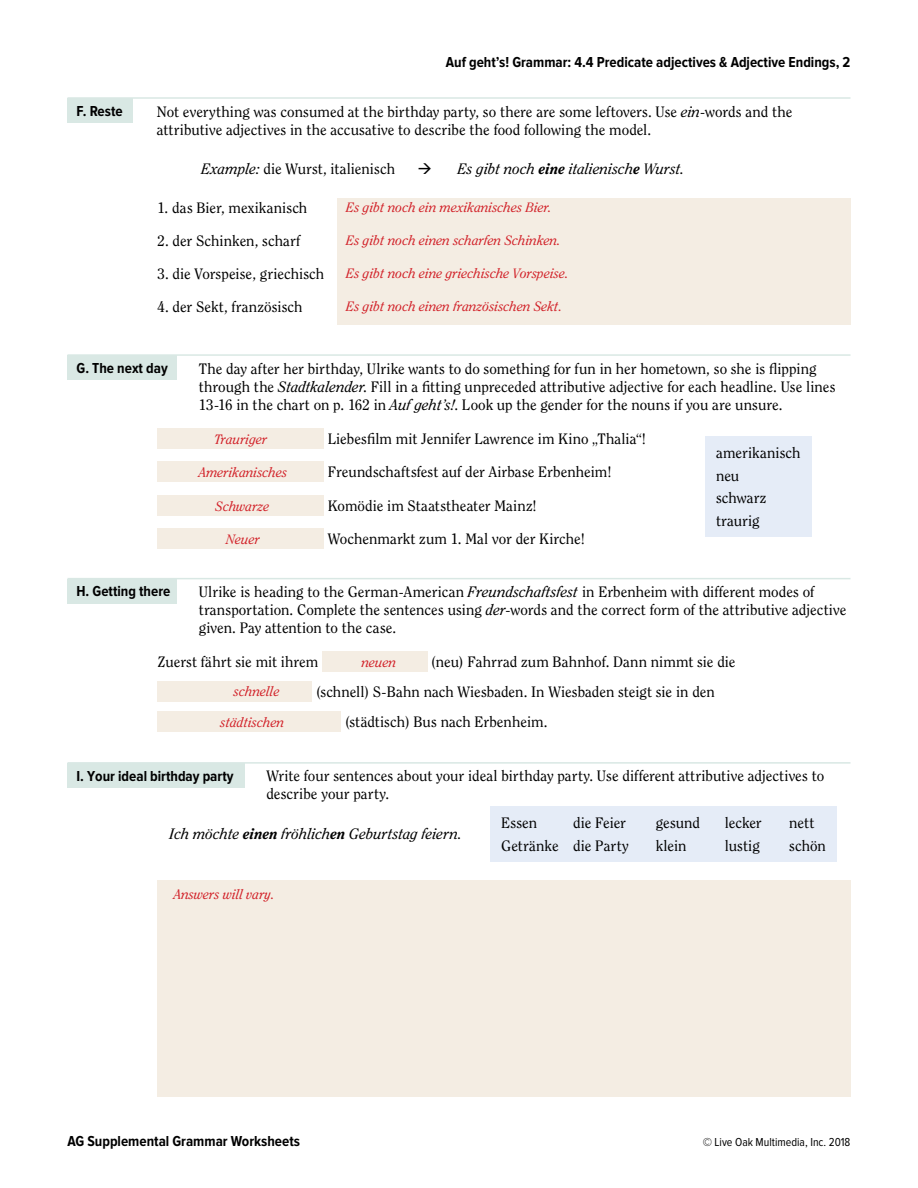
<style>
.page{position:relative;width:918px;height:1188px;background:#fff}
.page>*{position:absolute;margin:0;border:0;box-sizing:border-box;transform-origin:0 0}
.t1{font:15px/18px "Clearface Std";color:#000}
.t2{font:700 15px "Proxima Nova Cond";color:#000}
.t3{font:italic 15px "Clearface Std";letter-spacing:-.005em;color:#000}
.t4{font:italic 13.5px "Clearface Std";color:#d2232a}
.t5{font:12px "Proxima Nova Cond";color:#000}
.s1{font-style:italic}
.s2{font-weight:800}
</style>
<div class="page">
<div style="left:68px;top:98px;width:65px;height:25px;background:#d9e8e4"></div>
<hr style="left:68px;top:97px;width:782px;height:2px;background:#d9e8e4">
<div style="left:338px;top:199px;width:513px;height:126px;background:#f4ede3"></div>
<div style="left:68px;top:355px;width:109px;height:25px;background:#d9e8e4"></div>
<hr style="left:68px;top:354px;width:782px;height:2px;background:#d9e8e4">
<div style="left:705px;top:436px;width:106px;height:100px;background:#e5ecf7"></div>
<div style="left:158px;top:428px;width:166px;height:21px;background:#f4ede3"></div>
<div style="left:158px;top:462px;width:166px;height:20px;background:#f4ede3"></div>
<div style="left:158px;top:495px;width:166px;height:20px;background:#f4ede3"></div>
<div style="left:158px;top:529px;width:166px;height:20px;background:#f4ede3"></div>
<div style="left:68px;top:579px;width:109px;height:25px;background:#d9e8e4"></div>
<hr style="left:68px;top:578px;width:782px;height:1px;background:#d9e8e4">
<div style="left:322px;top:651px;width:106px;height:21px;background:#f4ede3"></div>
<div style="left:158px;top:681px;width:154px;height:21px;background:#f4ede3"></div>
<div style="left:158px;top:711px;width:183px;height:21px;background:#f4ede3"></div>
<div style="left:68px;top:763px;width:177px;height:25px;background:#d9e8e4"></div>
<hr style="left:68px;top:762px;width:782px;height:2px;background:#d9e8e4">
<div style="left:490px;top:806px;width:347px;height:55px;background:#e5ecf7"></div>
<div style="left:158px;top:880px;width:693px;height:217px;background:#f4ede3"></div>
<p class="t2" style="left:446px;top:55px;width:406px">Auf geht’s! Grammar: 4.4 Predicate adjectives &amp; Adjective Endings, 2</p>
<p class="t2" style="left:76px;top:104px;width:48px">F. Reste</p>
<p class="t1" style="left:157px;top:102px;width:637px">Not everything was consumed at the birthday party, so there are some leftovers. Use <span class="s1">ein</span>-words and the attributive adjectives in the accusative to describe the food following the model.</p>
<p class="t1" style="left:201px;top:160px;width:195px"><span class="s1">Example:</span> die Wurst, italienisch</p>
<p class="t3" style="left:417px;top:160px;width:268px">→ Es gibt noch <span class="s2">eine</span> italienisch<span class="s2">e</span> Wurst.</p>
<p class="t1" style="left:157px;top:199px;width:151px">1. das Bier, mexikanisch</p>
<p class="t1" style="left:157px;top:232px;width:144px">2. der Schinken, scharf</p>
<p class="t1" style="left:157px;top:265px;width:168px">3. die Vorspeise, griechisch</p>
<p class="t1" style="left:157px;top:298px;width:146px">4. der Sekt, französisch</p>
<p class="t4" style="left:346px;top:200px;width:207px">Es gibt noch ein mexikanisches Bier.</p>
<p class="t4" style="left:346px;top:232px;width:216px">Es gibt noch einen scharfen Schinken.</p>
<p class="t4" style="left:346px;top:265px;width:224px">Es gibt noch eine griechische Vorspeise.</p>
<p class="t4" style="left:346px;top:298px;width:218px">Es gibt noch einen französischen Sekt.</p>
<p class="t2" style="left:76px;top:361px;width:93px">G. The next day</p>
<p class="t1" style="left:199px;top:359px;width:638px">The day after her birthday, Ulrike wants to do something for fun in her hometown, so she is flipping through the <span class="s1">Stadtkalender</span>. Fill in a fitting unpreceded attributive adjective for each headline. Use lines<br>13-16 in the chart on p. 162 in <span class="s1">Auf geht’s!</span>. Look up the gender for the nouns if you are unsure.</p>
<p class="t1" style="left:716px;top:442px;width:86px;line-height:22.5px">amerikanisch neu<br>schwarz traurig</p>
<p class="t1" style="left:328px;top:430px;width:320px">Liebesfilm mit Jennifer Lawrence im Kino „Thalia“!</p>
<p class="t1" style="left:328px;top:463px;width:285px">Freundschaftsfest auf der Airbase Erbenheim!</p>
<p class="t1" style="left:328px;top:496px;width:210px">Komödie im Staatstheater Mainz!</p>
<p class="t1" style="left:328px;top:530px;width:259px">Wochenmarkt zum 1. Mal vor der Kirche!</p>
<p class="t4" style="left:214px;top:432px;width:55px">Trauriger</p>
<p class="t4" style="left:199px;top:465px;width:90px">Amerikanisches</p>
<p class="t4" style="left:216px;top:498px;width:55px">Schwarze</p>
<p class="t4" style="left:226px;top:531px;width:35px">Neuer</p>
<p class="t2" style="left:76px;top:584px;width:95px">H. Getting there</p>
<p class="t1" style="left:199px;top:583px;width:649px">Ulrike is heading to the German-American <span class="s1">Freundschaftsfest</span> in Erbenheim with different modes of transportation. Complete the sentences using <span class="s1">der</span>-words and the correct form of the attributive adjective given. Pay attention to the case.</p>
<p class="t1" style="left:158px;top:653px;width:162px">Zuerst fährt sie mit ihrem</p>
<p class="t1" style="left:431px;top:653px;width:306px">(neu) Fahrrad zum Bahnhof. Dann nimmt sie die</p>
<p class="t1" style="left:316px;top:683px;width:400px">(schnell) S-Bahn nach Wiesbaden. In Wiesbaden steigt sie in den</p>
<p class="t1" style="left:345px;top:713px;width:204px">(städtisch) Bus nach Erbenheim.</p>
<p class="t4" style="left:362px;top:654px;width:36px">neuen</p>
<p class="t4" style="left:234px;top:684px;width:47px">schnelle</p>
<p class="t4" style="left:220px;top:714px;width:65px">städtischen</p>
<p class="t2" style="left:76px;top:769px;width:159px">I. Your ideal birthday party</p>
<p class="t1" style="left:266px;top:767px;width:559px">Write four sentences about your ideal birthday party. Use different attributive adjectives to describe your party.</p>
<p class="t3" style="left:170px;top:825px;width:294px">Ich möchte <span class="s2">einen</span> fröhlich<span class="s2">en</span> Geburtstag feiern.</p>
<p class="t1" style="left:501px;top:814px;width:37px">Essen</p>
<p class="t1" style="left:573px;top:814px;width:54px">die Feier</p>
<p class="t1" style="left:656px;top:814px;width:46px">gesund</p>
<p class="t1" style="left:725px;top:814px;width:38px">lecker</p>
<p class="t1" style="left:789px;top:814px;width:27px">nett</p>
<p class="t1" style="left:501px;top:836px;width:129px">Getränke die Party</p>
<p class="t1" style="left:656px;top:836px;width:32px">klein</p>
<p class="t1" style="left:725px;top:836px;width:37px">lustig</p>
<p class="t1" style="left:789px;top:836px;width:38px">schön</p>
<p class="t4" style="left:174px;top:887px;width:102px">Answers will vary.</p>
<p class="t2" style="left:68px;top:1134px;width:234px">AG Supplemental Grammar Worksheets</p>
<p class="t5" style="left:703px;top:1136px;width:149px">© Live Oak Multimedia, Inc. 2018</p>
</div>
